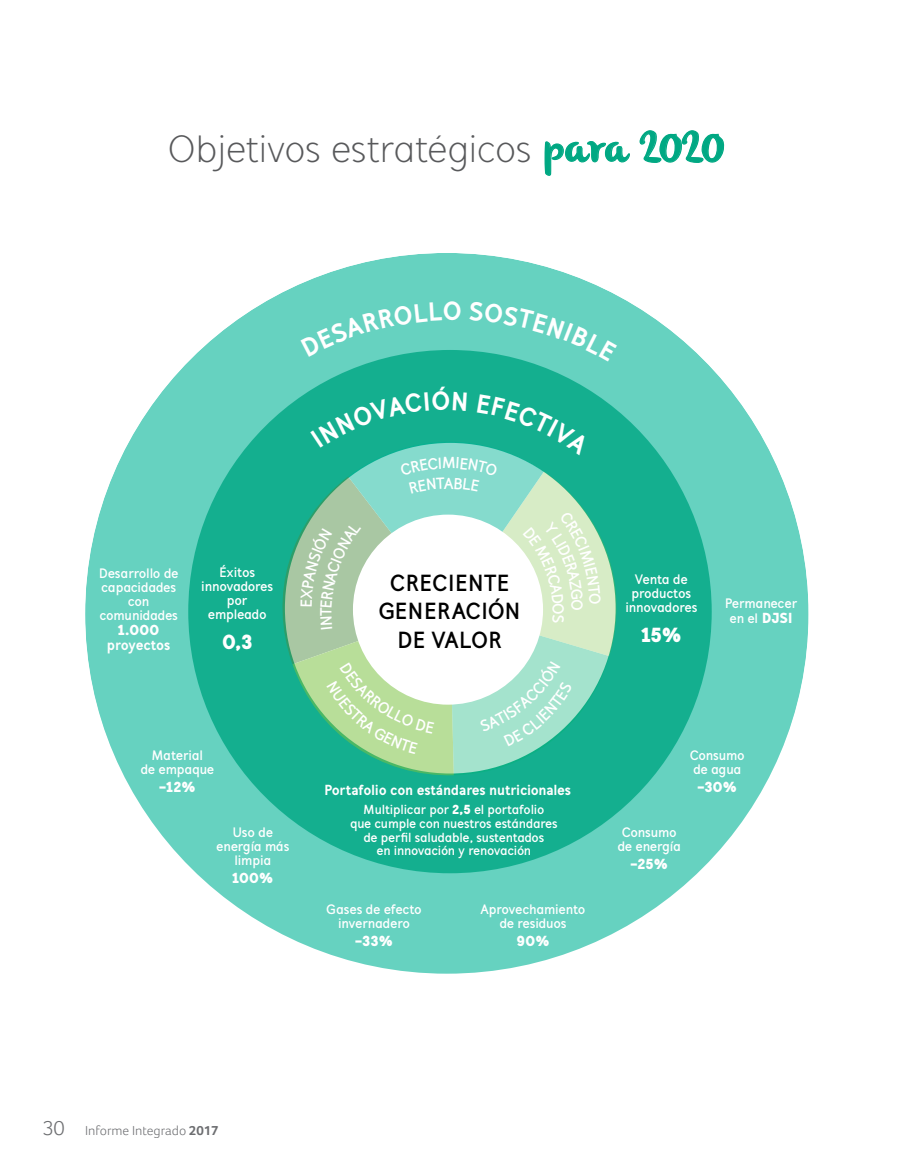
<style>
.page{position:relative;width:915px;height:1170px;background:#fff}
.page>*{position:absolute;margin:0;border:0;box-sizing:border-box;transform-origin:0 0}
.t1{font:300 39px "Mucho Sans";letter-spacing:-.01em;color:#58595b}
.t2{font:700 24px/28.3px "Mucho Sans";color:#000;text-align:center}
.t3{font:900 21px "Mucho Sans";color:#fff}
.t4{font:700 16.5px "Mucho Sans";color:#fff}
.t5{font:800 15px "Mucho Sans";letter-spacing:-.015em;color:#fff}
.t6{font:900 15px "Mucho Sans";letter-spacing:-.02em;color:#fff}
.t7{font:700 14.1px/14px "Mucho Sans";letter-spacing:-.02em;color:#fff;text-align:center}
.t8{font:700 13.5px/14px "Mucho Sans";letter-spacing:-.02em;color:#fff;text-align:center}
.t9{font:300 13.5px "Foco";color:#6d6e71}
.s1{font-family:"Olivier 2016";font-weight:400;font-size:45px;color:#00a883}
.s2{font-weight:900;font-size:15px}
.s3{font-weight:900}
.s4{font-size:21px}
.s5{font-weight:700}
</style>
<div class="page">
<svg style="left:544px;top:141px;width:86px;height:35px"></svg>
<svg style="left:639px;top:130px;width:84px;height:33px"></svg>
<svg style="left:85px;top:253px;width:723px;height:720px;fill:#66d2c0"></svg>
<div style="left:188px;top:350px;width:523px;height:523px;background:#14af8f;border-radius:50%"></div>
<svg style="left:282px;top:387px;width:334px;height:388px"></svg>
<div style="left:300px;top:301px;width:160px;height:55px;background:#66d2c0"></div>
<div style="left:469px;top:302px;width:148px;height:60px;background:#66d2c0"></div>
<h1 class="t1" style="left:168px;top:127px;width:557px">Objetivos estratégicos <span class="s1">para 2020</span></h1>
<p class="t7" style="left:99px;top:566px;width:81px">Desarrollo de capacidades con comunidades</p>
<p class="t6" style="left:118px;top:620px;width:43px">1.000</p>
<p class="t5" style="left:107px;top:636px;width:65px">proyectos</p>
<p class="t7" style="left:201px;top:564px;width:73px">Éxitos innovadores por empleado</p>
<h3 class="t3" style="left:222px;top:628px;width:32px">0,3</h3>
<p class="t4" style="left:441px;top:452px;width:16px">M</p>
<p class="t4" style="left:443px;top:473px;width:12px">A</p>
<h2 class="t2" style="left:378px;top:568px;width:143px">CRECIENTE<br>GENERACIÓN<br>DE VALOR</h2>
<p class="t4" style="left:587px;top:599px;width:13px;rotate:90deg">O</p>
<p class="t7" style="left:625px;top:572px;width:73px">Venta de productos innovadores</p>
<h3 class="t3" style="left:641px;top:622px;width:42px">15%</h3>
<p class="t7" style="left:724px;top:595px;width:74px;line-height:15px">Permanecer en el <span class="s2">DJSI</span></p>
<p class="t7" style="left:140px;top:748px;width:75px">Material<br>de empaque</p>
<p class="t6" style="left:159px;top:778px;width:38px">-12%</p>
<p class="t7" style="left:216px;top:824px;width:75px">Uso de energía más limpia</p>
<p class="t6" style="left:232px;top:868px;width:42px">100%</p>
<p class="t5" style="left:324px;top:781px;width:248px">Portafolio con estándares nutricionales</p>
<p class="t8" style="left:350px;top:801px;width:209px">Multiplicar por <span class="s3">2,5</span> el portafolio<br>que cumple con nuestros estándares de perfil saludable, sustentados<br>en innovación y renovación</p>
<p class="t7" style="left:326px;top:901px;width:97px">Gases de efecto invernadero</p>
<p class="t6" style="left:355px;top:931px;width:39px">-33%</p>
<p class="t7" style="left:480px;top:901px;width:106px">Aprovechamiento de residuos</p>
<p class="t6" style="left:516px;top:931px;width:35px">90%</p>
<p class="t7" style="left:689px;top:748px;width:56px;text-align:left">Consumo de agua</p>
<p class="t6" style="left:697px;top:778px;width:41px">-30%</p>
<p class="t7" style="left:617px;top:824px;width:65px">Consumo de energía</p>
<p class="t6" style="left:630px;top:854px;width:39px">-25%</p>
<p class="t9" style="left:42px;top:1122px;width:178px"><span class="s4">30</span> Informe Integrado <span class="s5">2017</span></p>
</div>
